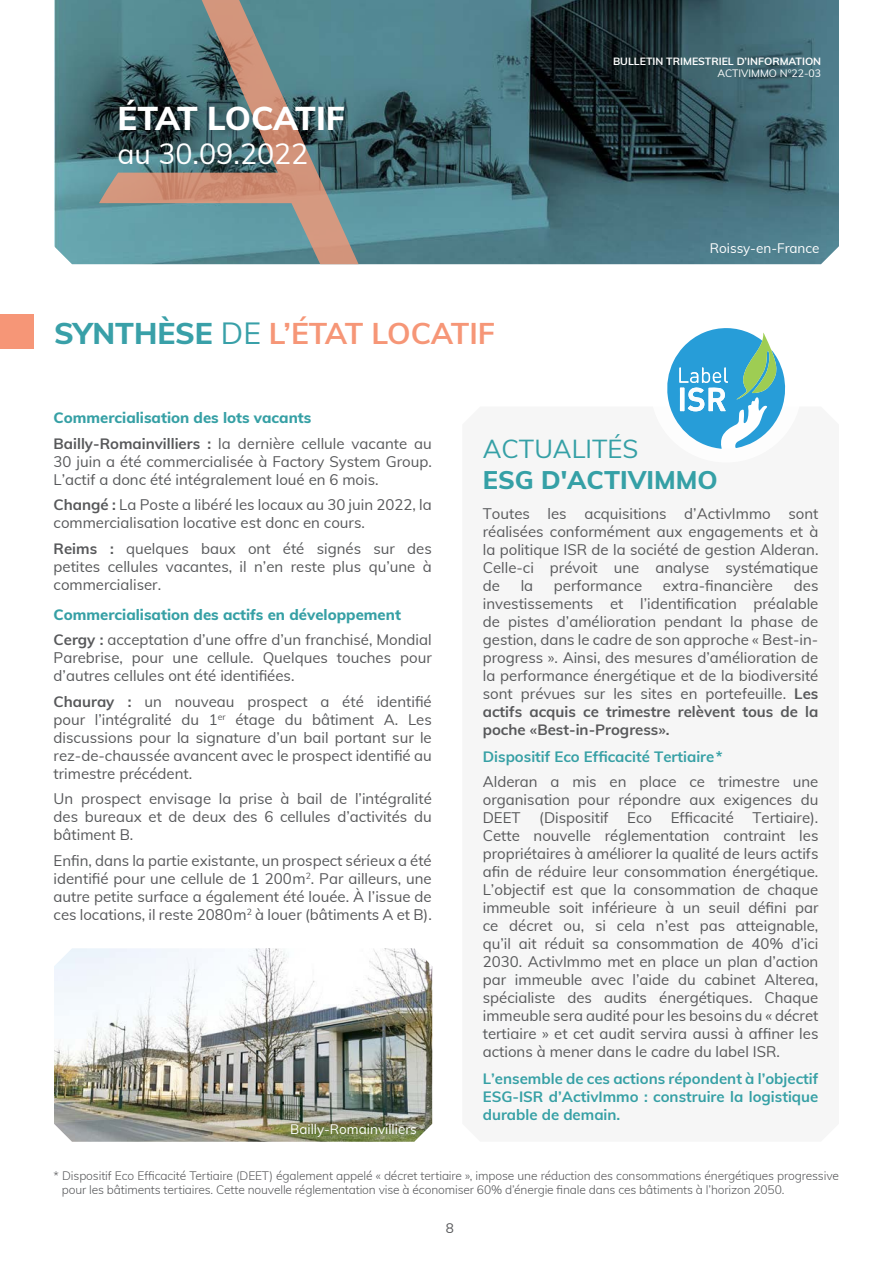
<style>
.page{position:relative;width:893px;height:1263px;background:#fff}
.page>*{position:absolute;margin:0;border:0;box-sizing:border-box;transform-origin:0 0}
.t1{font:800 33px "Muli";letter-spacing:-.01em;color:#fff}
.t2{font:700 30px "Muli";letter-spacing:-.015em;color:#f69677}
.t3{font:28.5px "Muli";color:#fff}
.t4{font:800 25.5px "Muli";color:#35a0a6}
.t5{font:25.5px "Muli";color:#35a0a6}
.t6{font:15px/18px "Muli";color:#57585a;text-align:justify}
.t7{font:700 15px/18px "Muli";color:#36a0a5;text-align:justify}
.t8{font:800 15px/25.5px "Muli";color:#36a0a5}
.t9{font:13.5px "Muli";color:#fff}
.t10{font:13.5px "Muli";color:#57585a}
.t11{font:300 12px/13.5px "Muli";letter-spacing:-.01em;color:#57585a}
.t12{font:700 10.5px "Muli";color:#fff}
.t13{font:10.5px "Muli";color:#fff}
.s1{font-weight:800;color:#39a0a8}
.s2{font-weight:400;color:#39a0a8}
.s3{font-weight:700;color:#57585a}
.s4{font-weight:400;color:#57585a}
.s5{font-weight:700}
.s6{font-weight:800;color:#36a0a5}
</style>
<div class="page">
<svg style="left:667px;top:328px;width:119px;height:121px"></svg>
<img style="left:54px;top:948px;width:378px;height:194px">
<img style="left:54px;top:0;width:785px;height:264px">
<svg style="left:99px;top:0;width:260px;height:264px;background:#687d7d"></svg>
<div style="left:0;top:314px;width:34px;height:34px;background:#f69677"></div>
<h1 class="t1" style="left:117px;top:99px;width:229px">ÉTAT LOCATIF</h1>
<h3 class="t3" style="left:117px;top:138px;width:192px">au 30.09.2022</h3>
<h2 class="t2" style="left:54px;top:316px;width:442px"><span class="s1">SYNTHÈSE</span> <span class="s2">DE</span> L’ÉTAT LOCATIF</h2>
<p class="t12" style="left:613px;top:55px;width:210px">BULLETIN TRIMESTRIEL D’INFORMATION</p>
<p class="t13" style="left:717px;top:67px;width:105px">ACTIVIMMO N°22-03</p>
<p class="t9" style="left:710px;top:240px;width:111px">Roissy-en-France</p>
<p class="t8" style="left:54px;top:405px;width:380px">Commercialisation des lots vacants<br><span class="s3">Bailly-Romainvilliers :</span> <span class="s4">la dernière cellule vacante au</span></p>
<p class="t6" style="left:54px;top:453px;width:380px">30 juin a été commercialisée à Factory System Group.<br>L’actif a donc été intégralement loué en 6 mois.</p>
<p class="t6" style="left:54px;top:496px;width:380px"><span class="s5">Changé :</span> La Poste a libéré les locaux au 30 juin 2022, la commercialisation locative est donc en cours.</p>
<p class="t6" style="left:54px;top:540px;width:380px"><span class="s5">Reims :</span> quelques baux ont été signés sur des petites cellules vacantes, il n’en reste plus qu’une à commercialiser.</p>
<p class="t6" style="left:54px;top:602px;width:380px;line-height:25.5px"><span class="s6">Commercialisation des actifs en développement<br></span><span class="s5">Cergy :</span> acceptation d’une offre d’un franchisé, Mondial</p>
<p class="t6" style="left:54px;top:649px;width:380px">Parebrise, pour une cellule. Quelques touches pour d’autres cellules ont été identifiées.</p>
<p class="t6" style="left:54px;top:693px;width:380px"><span class="s5">Chauray :</span> un nouveau prospect a été identifié pour l’intégralité du 1<sup>er</sup> étage du bâtiment A. Les discussions pour la signature d’un bail portant sur le rez-de-chaussée avancent avec le prospect identifié au trimestre précédent.</p>
<p class="t6" style="left:54px;top:790px;width:380px">Un prospect envisage la prise à bail de l’intégralité des bureaux et de deux des 6 cellules d’activités du bâtiment B.</p>
<p class="t6" style="left:54px;top:851px;width:380px">Enfin, dans la partie existante, un prospect sérieux a été identifié pour une cellule de 1 200m<sup>2</sup>. Par ailleurs, une autre petite surface a également été louée. À l’issue de ces locations, il reste 2080m<sup>2</sup> à louer (bâtiments A et B).</p>
<p class="t9" style="left:290px;top:1121px;width:128px">Bailly-Romainvilliers</p>
<h3 class="t5" style="left:483px;top:434px;width:157px">ACTUALITÉS</h3>
<h3 class="t4" style="left:483px;top:465px;width:236px">ESG D'ACTIVIMMO</h3>
<p class="t6" style="left:483px;top:504px;width:337px">Toutes les acquisitions d’ActivImmo sont réalisées conformément aux engagements et à la politique ISR de la société de gestion Alderan.<br>Celle-ci prévoit une analyse systématique de</p>
<p class="t6" style="left:521px;top:575px;width:14px">la</p>
<p class="t6" style="left:554px;top:575px;width:90px">performance</p>
<p class="t6" style="left:663px;top:575px;width:112px">extra-financière</p>
<p class="t6" style="left:483px;top:575px;width:337px;text-indent:311px">des investissements et l’identification préalable de pistes d’amélioration pendant la phase de gestion, dans le cadre de son approche « Best-in&shy;progress ». Ainsi, des mesures d’amélioration de la performance énergétique et de la biodiversité sont prévues sur les sites en portefeuille. <span class="s5">Les actifs acquis ce trimestre relèvent tous de la poche «Best-in-Progress».</span></p>
<p class="t7" style="left:483px;top:746px;width:241px">Dispositif Eco Efficacité Tertiaire*</p>
<p class="t6" style="left:483px;top:773px;width:337px">Alderan a mis en place ce trimestre une organisation pour répondre aux exigences du DEET (Dispositif Eco Efficacité Tertiaire).<br>Cette nouvelle réglementation contraint les propriétaires à améliorer la qualité de leurs actifs afin de réduire leur consommation énergétique.<br>L’objectif est que la consommation de chaque immeuble soit inférieure à un seuil défini par ce décret ou, si cela n’est pas atteignable, qu’il ait réduit sa consommation de 40% d’ici 2030. ActivImmo met en place un plan d’action par immeuble avec l’aide du cabinet Alterea, spécialiste des audits énergétiques. Chaque immeuble sera audité pour les besoins du « décret tertiaire » et cet audit servira aussi à affiner les actions à mener dans le cadre du label ISR.</p>
<p class="t7" style="left:483px;top:1070px;width:337px">L’ensemble de ces actions répondent à l’objectif ESG-ISR d’ActivImmo : construire la logistique durable de demain.</p>
<p class="t11" style="left:62px;top:1168px;width:779px;text-indent:-8px">* Dispositif Eco Efficacité Tertiaire (DEET) également appelé « décret tertiaire », impose une réduction des consommations énergétiques progressive pour les bâtiments tertiaires. Cette nouvelle réglementation vise à économiser 60% d’énergie finale dans ces bâtiments à l’horizon 2050.</p>
<p class="t10" style="left:446px;top:1220px;width:10px">8</p>
</div>
